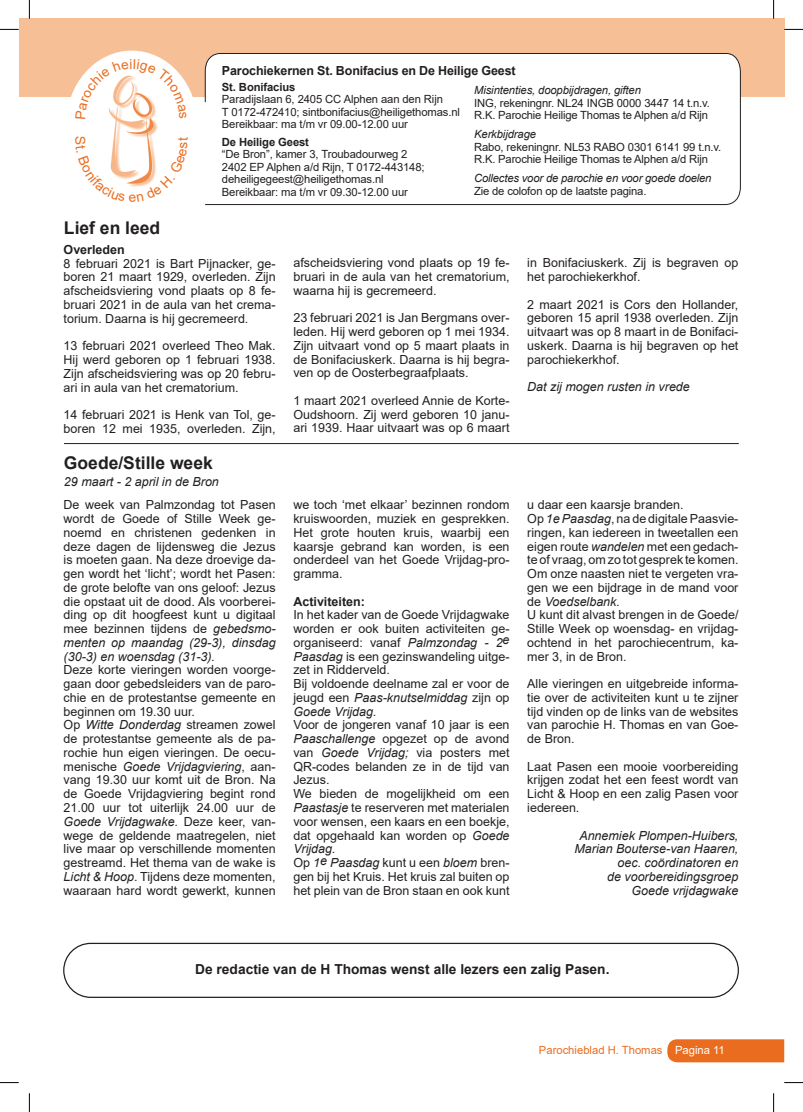
<style>
.page{position:relative;width:803px;height:1112px;background:#fff}
.page>*{position:absolute;margin:0;border:0;box-sizing:border-box;transform-origin:0 0}
.t1{font:700 17.5px "Arial";color:#231f20}
.t2{font:700 13.75px "Arial";color:#231f20}
.t3{font:12.5px/13.8px "Arial";color:#231f20;text-align:justify}
.t4{font:italic 12.5px/13.8px "Arial";color:#231f20;text-align:right}
.t5{font:700 12.5px "Arial";letter-spacing:-.01em;color:#231f20}
.t6{font:11.25px/12.5px "Arial";letter-spacing:-.01em;color:#231f20}
.t7{font:italic 11.25px "Arial";letter-spacing:-.01em;color:#231f20}
.t8{font:11.25px "Arial";color:#ea6d1f}
.t9{font:700 11.25px "Arial";letter-spacing:-.01em;color:#231f20}
.s1{font-style:italic}
.s2{color:#fff}
</style>
<div class="page">
<div style="left:667px;top:1039px;width:117px;height:23px;background:#ea6d1f"></div>
<div style="left:19px;top:19px;width:765px;height:78px;background:#f7bf96"></div>
<div style="left:66px;top:51px;width:132px;height:149px;background:#fff;border-radius:50%"></div>
<img style="left:114px;top:119px;width:44px;height:17px">
<svg style="left:204px;top:53px;width:537px;height:152px"></svg>
<hr style="left:64px;top:443px;width:675px;height:1px;background:#231f20">
<div style="left:63px;top:942px;width:676px;height:55px;border:1px solid #231f20;border-radius:27px"></div>
<svg style="left:0;top:29px;width:19px;height:1px"></svg>
<svg style="left:784px;top:29px;width:19px;height:1px"></svg>
<svg style="left:0;top:1082px;width:19px;height:1px"></svg>
<svg style="left:784px;top:1082px;width:19px;height:1px"></svg>
<svg style="left:29px;top:0;width:1px;height:19px"></svg>
<svg style="left:29px;top:1093px;width:1px;height:18px"></svg>
<svg style="left:773px;top:0;width:1px;height:19px"></svg>
<svg style="left:773px;top:1093px;width:1px;height:18px"></svg>
<svg style="left:110px;top:136px;width:46px;height:51px"></svg>
<svg style="left:75px;top:59px;width:112px;height:60px"></svg>
<h1 class="t1" style="left:64px;top:215px;width:98px">Lief en leed</h1>
<p class="t5" style="left:222px;top:62px;width:295px">Parochiekernen St. Bonifacius en De Heilige Geest</p>
<p class="t9" style="left:222px;top:79px;width:75px">St. Bonifacius</p>
<p class="t6" style="left:222px;top:93px;width:240px">Paradijslaan 6, 2405 CC Alphen aan den Rijn<br>T 0172-472410; sintbonifacius@heiligethomas.nl<br>Bereikbaar: ma t/m vr 09.00-12.00 uur</p>
<p class="t9" style="left:222px;top:134px;width:89px">De Heilige Geest</p>
<p class="t6" style="left:222px;top:148px;width:204px">“De Bron”, kamer 3, Troubadourweg 2<br>2402 EP Alphen a/d Rijn, T 0172-443148; deheiligegeest@heiligethomas.nl Bereikbaar: ma t/m vr 09.30-12.00 uur</p>
<p class="t7" style="left:474px;top:83px;width:168px">Misintenties, doopbijdragen, giften</p>
<p class="t6" style="left:474px;top:97px;width:237px">ING, rekeningnr. NL24 INGB 0000 3447 14 t.n.v.<br>R.K. Parochie Heilige Thomas te Alphen a/d Rijn</p>
<p class="t7" style="left:474px;top:127px;width:63px">Kerkbijdrage</p>
<p class="t6" style="left:474px;top:140px;width:248px">Rabo, rekeningnr. NL53 RABO 0301 6141 99 t.n.v.<br>R.K. Parochie Heilige Thomas te Alphen a/d Rijn</p>
<p class="t7" style="left:474px;top:171px;width:239px">Collectes voor de parochie en voor goede doelen</p>
<p class="t6" style="left:474px;top:184px;width:174px">Zie de colofon op de laatste pagina.</p>
<p class="t5" style="left:64px;top:241px;width:63px">Overleden</p>
<p class="t3" style="left:64px;top:256px;width:214px">8 februari 2021 is Bart Pijnacker, ge&shy;boren 21 maart 1929, overleden. Zijn afscheidsviering vond plaats op 8 fe&shy;bruari 2021 in de aula van het crema&shy;torium. Daarna is hij gecremeerd.</p>
<p class="t3" style="left:64px;top:339px;width:214px">13 februari 2021 overleed Theo Mak.<br>Hij werd geboren op 1 februari 1938.<br>Zijn afscheidsviering was op 20 febru&shy;ari in aula van het crematorium.</p>
<p class="t3" style="left:64px;top:407px;width:214px">14 februari 2021 is Henk van Tol, ge&shy;boren 12 mei 1935, overleden. Zijn,</p>
<h1 class="t1" style="left:64px;top:451px;width:150px">Goede/Stille week</h1>
<p class="t4" style="left:64px;top:474px;width:156px">29 maart - 2 april in de Bron</p>
<p class="t3" style="left:64px;top:498px;width:214px">De week van Palmzondag tot Pasen wordt de Goede of Stille Week ge&shy;noemd en christenen gedenken in deze dagen de lijdensweg die Jezus is moeten gaan. Na deze droevige da&shy;gen wordt het ‘licht’; wordt het Pasen: de grote belofte van ons geloof: Jezus die opstaat uit de dood. Als voorberei&shy;ding op dit hoogfeest kunt u digitaal mee bezinnen tijdens de <span class="s1">gebedsmo&shy;menten op maandag (29-3), dinsdag (30-3) en woensdag (31-3).</span></p>
<p class="t3" style="left:64px;top:663px;width:214px;text-align:left">Deze korte vieringen worden voorge&shy;gaan door gebedsleiders van de paro&shy;chie en de protestantse gemeente en beginnen om 19.30 uur.<br>Op <span class="s1">Witte Donderdag</span> streamen zowel de protestantse gemeente als de pa&shy;rochie hun eigen vieringen. De oecu&shy;menische <span class="s1">Goede Vrijdagviering</span>, aan&shy;vang 19.30 uur komt uit de Bron. Na de Goede Vrijdagviering begint rond 21.00 uur tot uiterlijk 24.00 uur de <span class="s1">Goede Vrijdagwake.</span> Deze keer, van&shy;wege de geldende maatregelen, niet live maar op verschillende momenten gestreamd. Het thema van de wake is <span class="s1">Licht &amp; Hoop</span>. Tijdens deze momenten, waaraan hard wordt gewerkt, kunnen</p>
<p class="t3" style="left:293px;top:256px;width:218px">afscheidsviering vond plaats op 19 fe&shy;bruari in de aula van het crematorium, waarna hij is gecremeerd.</p>
<p class="t3" style="left:293px;top:311px;width:218px">23 februari 2021 is Jan Bergmans over&shy;leden. Hij werd geboren op 1 mei 1934.<br>Zijn uitvaart vond op 5 maart plaats in de Bonifaciuskerk. Daarna is hij begra&shy;ven op de Oosterbegraafplaats.</p>
<p class="t3" style="left:293px;top:393px;width:218px">1 maart 2021 overleed Annie de Korte-Oudshoorn. Zij werd geboren 10 janu&shy;ari 1939. Haar uitvaart was op 6 maart</p>
<p class="t3" style="left:293px;top:498px;width:218px">we toch ‘met elkaar’ bezinnen rondom kruiswoorden, muziek en gesprekken.<br>Het grote houten kruis, waarbij een kaarsje gebrand kan worden, is een onderdeel van het Goede Vrijdag-pro&shy;gramma.</p>
<p class="t5" style="left:293px;top:592px;width:73px">Activiteiten:</p>
<p class="t3" style="left:293px;top:608px;width:218px;text-align:left">In het kader van de Goede Vrijdagwake worden er ook buiten activiteiten ge&shy;organiseerd: vanaf <span class="s1">Palmzondag - 2</span><sup>e<br></sup><span class="s1">Paasdag</span> is een gezinswandeling uitge&shy;zet in Ridderveld.<br>Bij voldoende deelname zal er voor de jeugd een <span class="s1">Paas-knutselmiddag</span> zijn op<br><span class="s1">Goede Vrijdag.</span></p>
<p class="t3" style="left:293px;top:718px;width:218px;text-align:left">Voor de jongeren vanaf 10 jaar is een<br><span class="s1">Paaschallenge</span> opgezet op de avond van <span class="s1">Goede Vrijdag;</span> via posters met<br>QR-codes belanden ze in de tijd van<br>Jezus.<br>We bieden de mogelijkheid om een<br><span class="s1">Paastasje</span> te reserveren met materialen voor wensen, een kaars en een boekje, dat opgehaald kan worden op <span class="s1">Goede<br>Vrijdag.<br></span>Op <span class="s1">1</span><sup>e</sup> <span class="s1">Paasdag</span> kunt u een <span class="s1">bloem</span> bren&shy;gen bij het Kruis. Het kruis zal buiten op het plein van de Bron staan en ook kunt</p>
<p class="t3" style="left:527px;top:256px;width:213px">in Bonifaciuskerk. Zij is begraven op het parochiekerkhof.</p>
<p class="t3" style="left:527px;top:297px;width:213px">2 maart 2021 is Cors den Hollander, geboren 15 april 1938 overleden. Zijn uitvaart was op 8 maart in de Bonifaci&shy;uskerk. Daarna is hij begraven op het parochiekerkhof.</p>
<p class="t4" style="left:527px;top:380px;width:164px">Dat zij mogen rusten in vrede</p>
<p class="t3" style="left:527px;top:498px;width:213px;text-align:left">u daar een kaarsje branden.<br>Op <span class="s1">1e Paasdag</span>, na de digitale Paasvie&shy;ringen, kan iedereen in tweetallen een eigen route <span class="s1">wandelen</span> met een gedach&shy;te of vraag, om zo tot gesprek te komen.<br>Om onze naasten niet te vergeten vra&shy;gen we een bijdrage in de mand voor de <span class="s1">Voedselbank.<br></span>U kunt dit alvast brengen in de Goede/<br>Stille Week op woensdag- en vrijdag&shy;ochtend in het parochiecentrum, ka&shy;mer 3, in de Bron.</p>
<p class="t3" style="left:527px;top:676px;width:213px">Alle vieringen en uitgebreide informa&shy;tie over de activiteiten kunt u te zijner tijd vinden op de links van de websites van parochie H. Thomas en van Goe&shy;de Bron.</p>
<p class="t3" style="left:527px;top:759px;width:213px">Laat Pasen een mooie voorbereiding krijgen zodat het een feest wordt van Licht &amp; Hoop en een zalig Pasen voor iedereen.</p>
<p class="t4" style="left:574px;top:828px;width:165px">Annemiek Plompen-Huibers,<br>Marian Bouterse-van Haaren, oec. coördinatoren en<br>de voorbereidingsgroep<br>Goede vrijdagwake</p>
<p class="t2" style="left:195px;top:959px;width:416px">De redactie van de H Thomas wenst alle lezers een zalig Pasen.</p>
<p class="t8" style="left:539px;top:1042px;width:187px">Parochieblad H. Thomas <span class="s2">Pagina 11</span></p>
</div>
